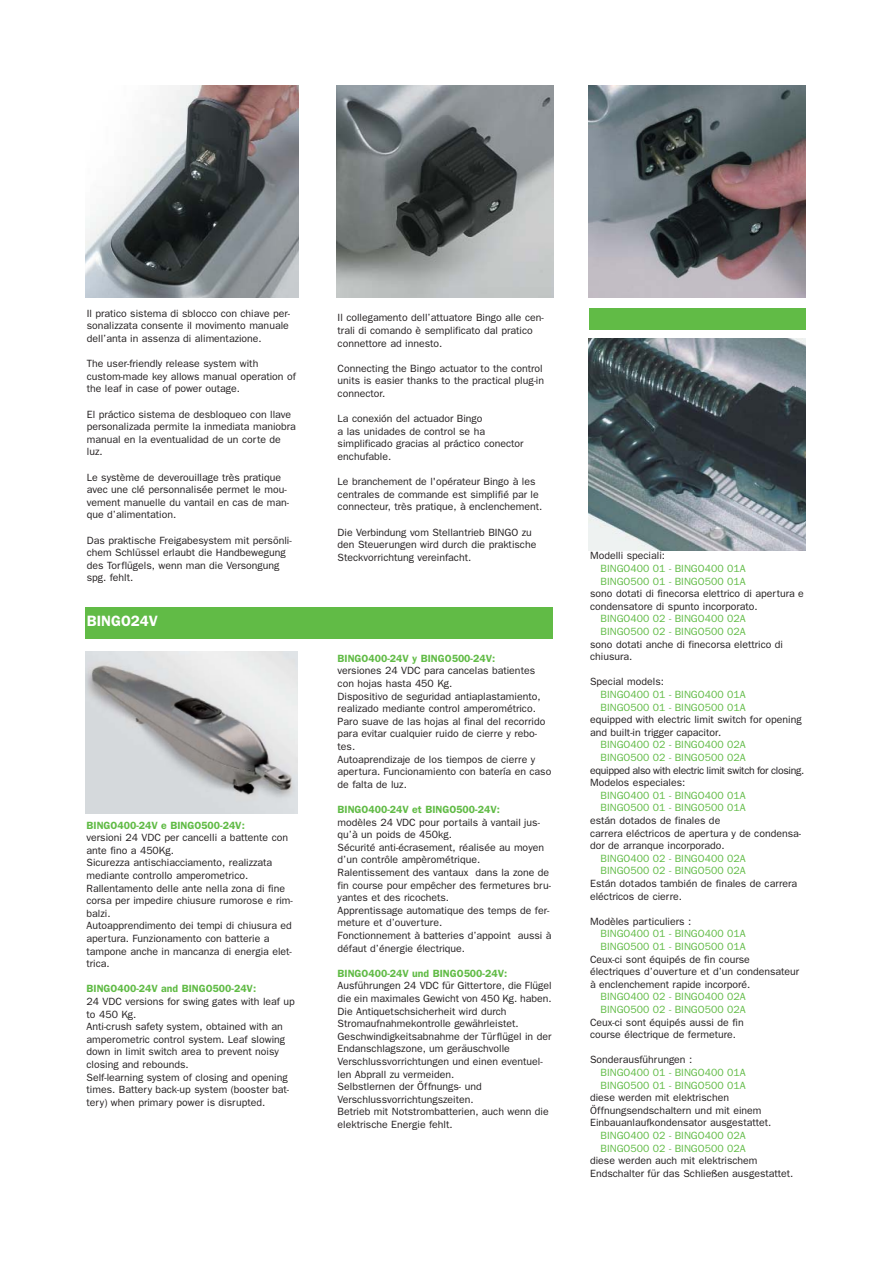
<style>
.page{position:relative;width:893px;height:1263px;background:#fff}
.page>*{position:absolute;margin:0;border:0;box-sizing:border-box;transform-origin:0 0}
.t1{font:600 15px "Franklin Gothic";color:#fff}
.t2{font:10.5px/12.6px "Franklin Gothic";color:#231f20}
.t3{font:10.5px/12.6px "Franklin Gothic";color:#61bb46}
.t4{font:600 10.5px "Franklin Gothic";color:#61bb46}
.t5{font:10.5px/12.6px "Franklin Gothic";letter-spacing:-.03em;color:#231f20}
</style>
<div class="page">
<div style="left:588px;top:308px;width:217px;height:21px;background:#61bb46"></div>
<div style="left:85px;top:607px;width:468px;height:32px;background:#61bb46"></div>
<img style="left:85px;top:85px;width:213px;height:213px">
<img style="left:588px;top:85px;width:217px;height:213px">
<img style="left:588px;top:338px;width:217px;height:213px">
<img style="left:85px;top:652px;width:212px;height:162px">
<img style="left:336px;top:85px;width:217px;height:213px">
<p class="t2" style="left:87px;top:308px;width:205px">Il pratico sistema di sblocco con chiave per&shy;sonalizzata consente il movimento manuale dell’anta in assenza di alimentazione.</p>
<p class="t2" style="left:87px;top:358px;width:210px">The user-friendly release system with custom-made key allows manual operation of the leaf in case of power outage.</p>
<p class="t2" style="left:87px;top:409px;width:210px">El práctico sistema de desbloqueo con llave personalizada permite la inmediata maniobra manual en la eventualidad de un corte de luz.</p>
<p class="t2" style="left:87px;top:472px;width:204px">Le système de deverouillage très pratique avec une clé personnalisée permet le mou&shy;vement manuelle du vantail en cas de man&shy;que d’alimentation.</p>
<p class="t2" style="left:87px;top:535px;width:206px">Das praktische Freigabesystem mit persönli&shy;chem Schlüssel erlaubt die Handbewegung des Torflügels, wenn man die Versongung spg. fehlt.</p>
<h1 class="t1" style="left:87px;top:616px;width:73px">BINGO24V</h1>
<p class="t4" style="left:87px;top:821px;width:160px">BINGO400-24V e BINGO500-24V:</p>
<p class="t2" style="left:87px;top:832px;width:208px">versioni 24 VDC per cancelli a battente con ante fino a 450Kg.<br>Sicurezza antischiacciamento, realizzata mediante controllo amperometrico.<br>Rallentamento delle ante nella zona di fine corsa per impedire chiusure rumorose e rim&shy;balzi.<br>Autoapprendimento dei tempi di chiusura ed apertura. Funzionamento con batterie a tampone anche in mancanza di energia elet&shy;trica.</p>
<p class="t4" style="left:87px;top:985px;width:171px">BINGO400-24V and BINGO500-24V:</p>
<p class="t2" style="left:87px;top:996px;width:210px">24 VDC versions for swing gates with leaf up to 450 Kg.<br>Anti-crush safety system, obtained with an amperometric control system. Leaf slowing down in limit switch area to prevent noisy closing and rebounds.<br>Self-learning system of closing and opening times. Battery back-up system (booster bat&shy;tery) when primary power is disrupted.</p>
<p class="t2" style="left:337px;top:313px;width:207px">Il collegamento dell’attuatore Bingo alle cen&shy;trali di comando è semplificato dal pratico connettore ad innesto.</p>
<p class="t2" style="left:337px;top:363px;width:208px">Connecting the Bingo actuator to the control units is easier thanks to the practical plug-in connector.</p>
<p class="t2" style="left:337px;top:413px;width:187px">La conexión del actuador Bingo<br>a las unidades de control se ha simplificado gracias al práctico conector enchufable.</p>
<p class="t2" style="left:337px;top:476px;width:206px">Le branchement de l'opérateur Bingo à les centrales de commande est simplifié par le connecteur, très pratique, à enclenchement.</p>
<p class="t2" style="left:337px;top:527px;width:200px">Die Verbindung vom Stellantrieb BINGO zu den Steuerungen wird durch die praktische<br>Steckvorrichtung vereinfacht.</p>
<p class="t4" style="left:337px;top:655px;width:159px">BINGO400-24V y BINGO500-24V:</p>
<p class="t2" style="left:337px;top:665px;width:215px">versiones 24 VDC para cancelas batientes con hojas hasta 450 Kg.<br>Dispositivo de seguridad antiaplastamiento, realizado mediante control amperométrico.<br>Paro suave de las hojas al final del recorrido para evitar cualquier ruido de cierre y rebo&shy;tes.<br>Autoaprendizaje de los tiempos de cierre y apertura. Funcionamiento con batería en caso de falta de luz.</p>
<p class="t4" style="left:337px;top:806px;width:164px">BINGO400-24V et BINGO500-24V:</p>
<p class="t2" style="left:337px;top:817px;width:215px">modèles 24 VDC pour portails à vantail jus&shy;qu’à un poids de 450kg.<br>Sécurité anti-écrasement, réalisée au moyen d’un contrôle ampèrométrique.<br>Ralentissement des vantaux dans la zone de fin course pour empêcher des fermetures bru&shy;yantes et des ricochets.<br>Apprentissage automatique des temps de fer&shy;meture et d’ouverture.<br>Fonctionnement à batteries d’appoint aussi à défaut d’énergie électrique.</p>
<p class="t4" style="left:337px;top:970px;width:171px">BINGO400-24V und BINGO500-24V:</p>
<p class="t2" style="left:337px;top:980px;width:215px">Ausführungen 24 VDC für Gittertore, die Flügel die ein maximales Gewicht von 450 Kg. haben.<br>Die Antiquetschsicherheit wird durch Stromaufnahmekontrolle gewährleistet.<br>Geschwindigkeitsabnahme der Türflügel in der Endanschlagszone, um geräuschvolle Verschlussvorrichtungen und einen eventuel&shy;len Abprall zu vermeiden.<br>Selbstlernen der Öffnungs- und Verschlussvorrichtungszeiten.<br>Betrieb mit Notstrombatterien, auch wenn die elektrische Energie fehlt.</p>
<p class="t2" style="left:590px;top:550px;width:76px">Modelli speciali:</p>
<p class="t3" style="left:600px;top:563px;width:147px">BINGO400 01 - BINGO400 01A<br>BINGO500 01 - BINGO500 01A</p>
<p class="t2" style="left:590px;top:588px;width:215px">sono dotati di finecorsa elettrico di apertura e condensatore di spunto incorporato.</p>
<p class="t3" style="left:600px;top:613px;width:147px">BINGO400 02 - BINGO400 02A<br>BINGO500 02 - BINGO500 02A</p>
<p class="t2" style="left:590px;top:639px;width:194px">sono dotati anche di finecorsa elettrico di chiusura.</p>
<p class="t2" style="left:590px;top:676px;width:75px">Special models:</p>
<p class="t3" style="left:600px;top:689px;width:147px">BINGO400 01 - BINGO400 01A<br>BINGO500 01 - BINGO500 01A</p>
<p class="t2" style="left:590px;top:714px;width:213px">equipped with electric limit switch for opening and built-in trigger capacitor.</p>
<p class="t3" style="left:600px;top:739px;width:147px">BINGO400 02 - BINGO400 02A<br>BINGO500 02 - BINGO500 02A</p>
<p class="t5" style="left:590px;top:765px;width:215px">equipped also with electric limit switch for closing.<br>Modelos especiales:</p>
<p class="t3" style="left:600px;top:790px;width:147px">BINGO400 01 - BINGO400 01A<br>BINGO500 01 - BINGO500 01A</p>
<p class="t2" style="left:590px;top:815px;width:212px">están dotados de finales de<br>carrera eléctricos de apertura y de condensa&shy;dor de arranque incorporado.</p>
<p class="t3" style="left:600px;top:853px;width:147px">BINGO400 02 - BINGO400 02A<br>BINGO500 02 - BINGO500 02A</p>
<p class="t2" style="left:590px;top:878px;width:209px">Están dotados también de finales de carrera eléctricos de cierre.</p>
<p class="t2" style="left:590px;top:916px;width:103px">Modèles particuliers :</p>
<p class="t3" style="left:600px;top:928px;width:147px">BINGO400 01 - BINGO400 01A<br>BINGO500 01 - BINGO500 01A</p>
<p class="t2" style="left:590px;top:954px;width:211px">Ceux-ci sont équipés de fin course électriques d’ouverture et d’un condensateur à enclenchement rapide incorporé.</p>
<p class="t3" style="left:600px;top:991px;width:147px">BINGO400 02 - BINGO400 02A<br>BINGO500 02 - BINGO500 02A</p>
<p class="t2" style="left:590px;top:1017px;width:155px">Ceux-ci sont équipés aussi de fin course électrique de fermeture.</p>
<p class="t2" style="left:590px;top:1054px;width:104px">Sonderausführungen :</p>
<p class="t3" style="left:600px;top:1067px;width:147px">BINGO400 01 - BINGO400 01A<br>BINGO500 01 - BINGO500 01A</p>
<p class="t2" style="left:590px;top:1092px;width:183px">diese werden mit elektrischen<br>Öffnungsendschaltern und mit einem<br>Einbauanlaufkondensator ausgestattet.</p>
<p class="t3" style="left:600px;top:1130px;width:147px">BINGO400 02 - BINGO400 02A<br>BINGO500 02 - BINGO500 02A</p>
<p class="t2" style="left:590px;top:1155px;width:205px">diese werden auch mit elektrischem<br>Endschalter für das Schließen ausgestattet.</p>
</div>
